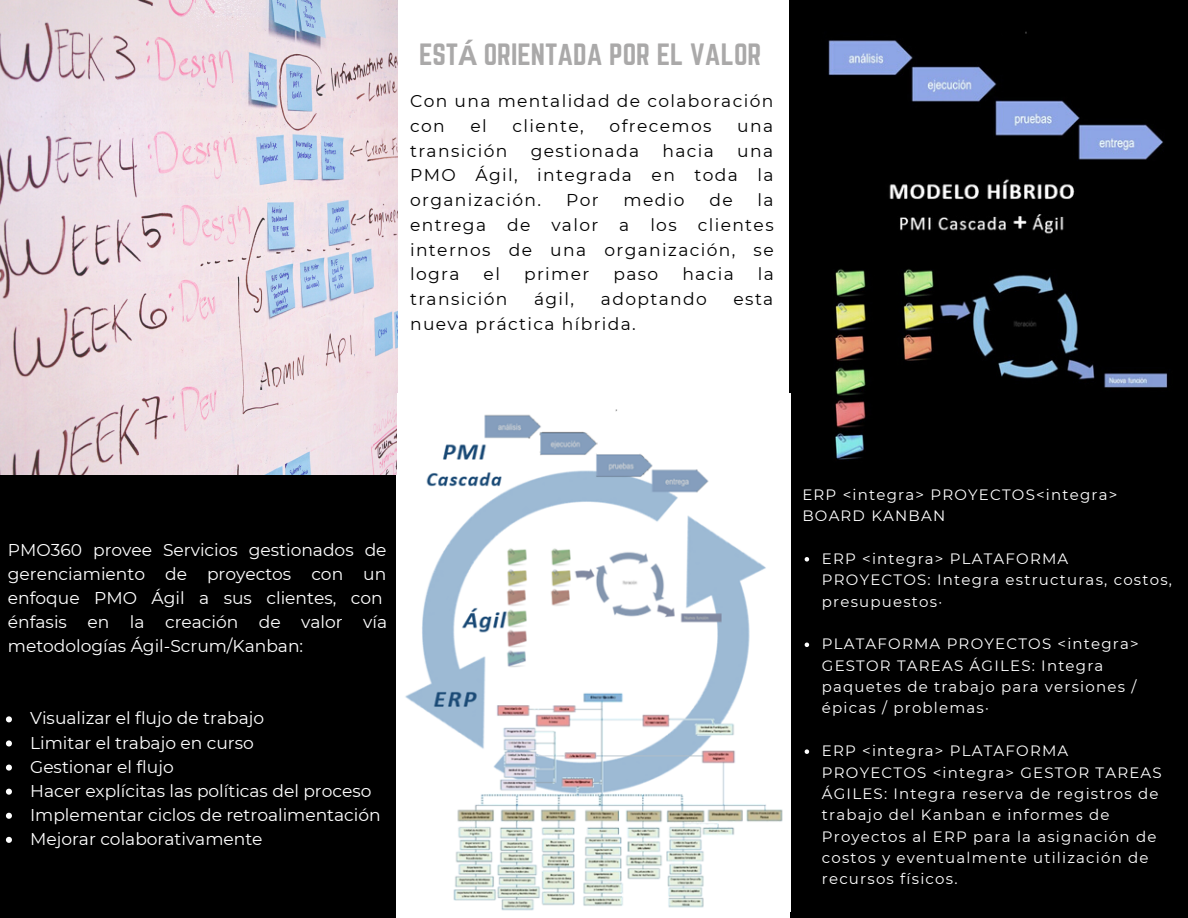
<style>
.page{position:relative;width:1188px;height:918px;background:#000}
.page>*{position:absolute;margin:0;border:0;box-sizing:border-box;transform-origin:0 0}
.t1{font:27px "Norwester";color:#aaa9a9}
.t2{font:17.1px/24.2px "Montserrat";color:#fff}
.t3{font:17.1px/24.8px "Montserrat";letter-spacing:.08em;color:#000;text-align:justify}
.t4{font:15px/21.3px "Montserrat";letter-spacing:.08em;color:#fff}
.s1{font-family:"Noto Sans";font-weight:700}
</style>
<div class="page">
<div style="left:396px;top:0;width:394px;height:918px;background:#fff"></div>
<img style="left:0;top:0;width:398px;height:474px">
<img style="left:790px;top:31px;width:378px;height:451px">
<img style="left:405px;top:409px;width:378px;height:502px">
<svg style="left:805px;top:557px;width:4px;height:5px"></svg>
<svg style="left:805px;top:643px;width:4px;height:4px"></svg>
<svg style="left:805px;top:749px;width:4px;height:5px"></svg>
<svg style="left:6px;top:716px;width:6px;height:6px"></svg>
<svg style="left:6px;top:740px;width:6px;height:6px"></svg>
<svg style="left:6px;top:765px;width:6px;height:6px"></svg>
<svg style="left:6px;top:789px;width:6px;height:6px"></svg>
<svg style="left:6px;top:813px;width:6px;height:6px"></svg>
<svg style="left:6px;top:837px;width:6px;height:6px"></svg>
<h1 class="t1" style="left:419px;top:41px;width:344px">EST<span class="s1">Á</span> ORIENTADA POR EL VALOR</h1>
<p class="t3" style="left:410px;top:89px;width:365px">Con una mentalidad de colaboración con</p>
<p class="t3" style="left:471px;top:113px;width:18px">el</p>
<p class="t3" style="left:513px;top:113px;width:73px">cliente,</p>
<p class="t3" style="left:610px;top:113px;width:103px">ofrecemos</p>
<p class="t3" style="left:737px;top:113px;width:37px">una</p>
<p class="t3" style="left:410px;top:138px;width:99px">transición</p>
<p class="t3" style="left:531px;top:138px;width:110px">gestionada</p>
<p class="t3" style="left:662px;top:138px;width:53px">hacia</p>
<p class="t3" style="left:410px;top:138px;width:365px;text-indent:327px">una PMO Ágil, integrada en toda la organización.</p>
<p class="t3" style="left:410px;top:188px;width:365px;text-indent:348px">la entrega de valor a los clientes internos de una organización, se logra</p>
<p class="t3" style="left:566px;top:188px;width:34px">Por</p>
<p class="t3" style="left:624px;top:188px;width:62px">medio</p>
<p class="t3" style="left:709px;top:188px;width:25px">de</p>
<p class="t3" style="left:484px;top:262px;width:18px">el</p>
<p class="t3" style="left:524px;top:262px;width:67px">primer</p>
<p class="t3" style="left:613px;top:262px;width:46px">paso</p>
<p class="t3" style="left:682px;top:262px;width:53px">hacia</p>
<p class="t3" style="left:758px;top:262px;width:18px">la</p>
<p class="t3" style="left:410px;top:287px;width:99px">transición</p>
<p class="t3" style="left:534px;top:287px;width:42px">ágil,</p>
<p class="t3" style="left:601px;top:287px;width:107px">adoptando</p>
<p class="t3" style="left:734px;top:287px;width:41px">esta</p>
<p class="t3" style="left:410px;top:311px;width:227px">nueva práctica híbrida.</p>
<p class="t2" style="left:8px;top:538px;width:381px">PMO360 provee Servicios gestionados de gerenciamiento de proyectos con un enfoque PMO Ágil a sus clientes, con énfasis en la creación de valor vía metodologías Ágil-Scrum/Kanban:</p>
<p class="t2" style="left:30px;top:706px;width:352px">Visualizar el flujo de trabajo<br>Limitar el trabajo en curso<br>Gestionar el flujo<br>Hacer explícitas las políticas del proceso<br>Implementar ciclos de retroalimentación<br>Mejorar colaborativamente</p>
<p class="t4" style="left:802px;top:484px;width:317px">ERP &lt;integra&gt; PROYECTOS&lt;integra&gt;<br>BOARD KANBAN</p>
<p class="t4" style="left:822px;top:548px;width:352px">ERP &lt;integra&gt; PLATAFORMA<br>PROYECTOS: Integra estructuras, costos, presupuestos·</p>
<p class="t4" style="left:822px;top:633px;width:318px">PLATAFORMA PROYECTOS &lt;integra&gt;<br>GESTOR TAREAS ÁGILES: Integra paquetes de trabajo para versiones / épicas / problemas·</p>
<p class="t4" style="left:822px;top:740px;width:341px">ERP &lt;integra&gt; PLATAFORMA<br>PROYECTOS &lt;integra&gt; GESTOR TAREAS<br>ÁGILES: Integra reserva de registros de trabajo del Kanban e informes de<br>Proyectos al ERP para la asignación de costos y eventualmente utilización de recursos físicos.</p>
</div>
